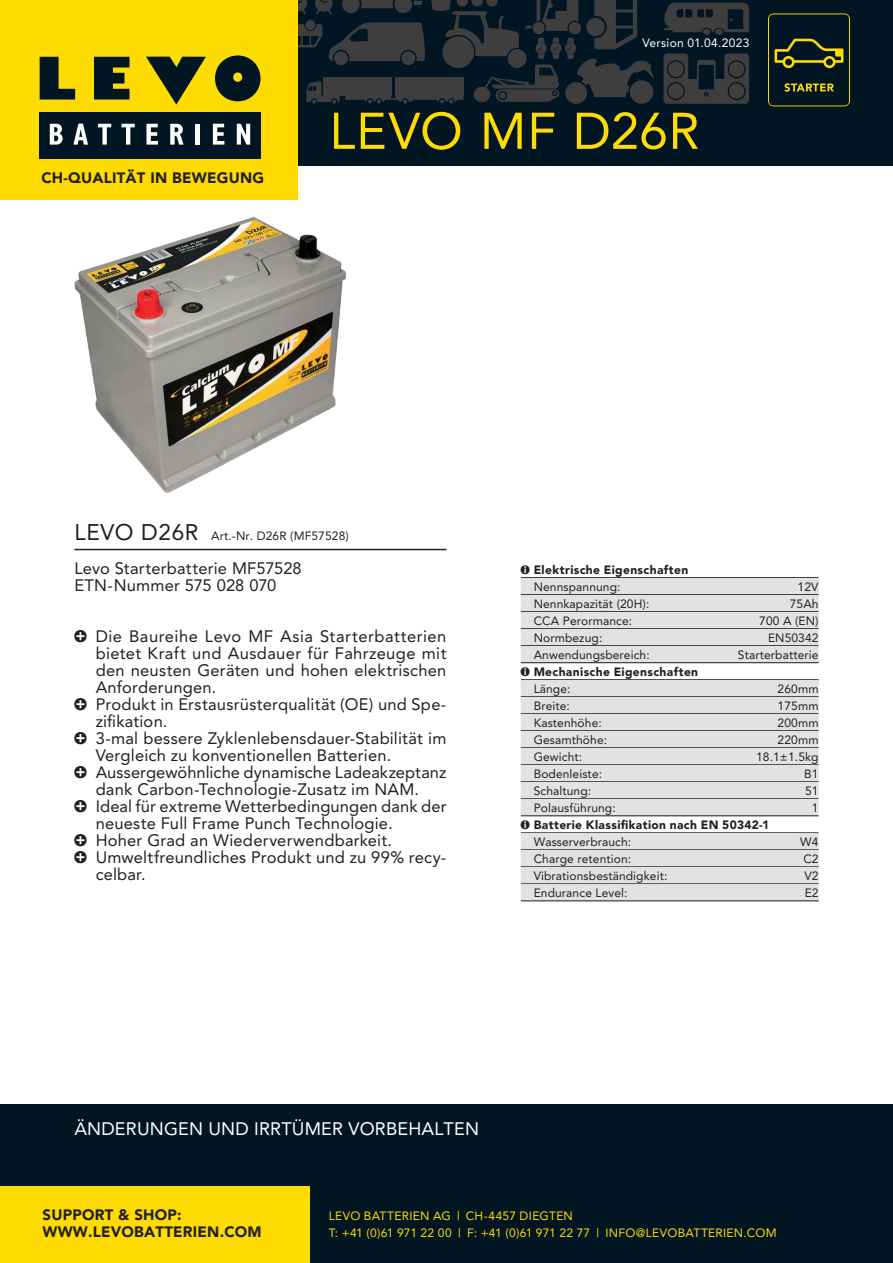
<style>
.page{position:relative;width:893px;height:1263px;background:#fff}
.page>*{position:absolute;margin:0;border:0;box-sizing:border-box;transform-origin:0 0}
.t1{font:51px "Avenir Levo";letter-spacing:.015em;color:#ffdc01}
.t2{font:18px "Avenir Levo";letter-spacing:.01em;color:#fff}
.t3{font:16.5px/17px "Avenir Levo";letter-spacing:.015em;color:#231f20}
.t4{font:900 15px/17px "Avenir Levo";letter-spacing:.015em;color:#231f20}
.t5{font:12px "Avenir Levo";letter-spacing:.01em;color:#231f20}
.t6{font:12px/17px "Avenir Levo";letter-spacing:.015em;color:#ffdc01}
.t7{font:900 12px "Avenir Levo";letter-spacing:.03em;color:#231f20}
.t8{font:12px "Avenir Levo";letter-spacing:.025em;color:#fff}
.s1{font-size:22.5px}
</style>
<div class="page">
<div style="left:0;top:0;width:893px;height:166px;background:#011622"></div>
<svg style="left:663px;top:2px;width:86px;height:30px"></svg>
<div style="left:715px;top:29px;width:8px;height:6px;background:#3e3e3f;border-radius:50%"></div>
<div style="left:703px;top:29px;width:8px;height:6px;background:#3e3e3f;border-radius:50%"></div>
<svg style="left:663px;top:53px;width:86px;height:51px"></svg>
<hr style="left:521px;top:577px;width:298px;height:1px;background:#231f20">
<div style="left:521px;top:578px;width:298px;height:17px;background:#e1e2e4"></div>
<hr style="left:521px;top:594px;width:298px;height:1px;background:#231f20">
<div style="left:521px;top:595px;width:298px;height:17px;background:#e1e2e4"></div>
<hr style="left:521px;top:611px;width:298px;height:1px;background:#231f20">
<div style="left:521px;top:612px;width:298px;height:17px;background:#e1e2e4"></div>
<hr style="left:521px;top:628px;width:298px;height:1px;background:#231f20">
<div style="left:521px;top:629px;width:298px;height:17px;background:#e1e2e4"></div>
<hr style="left:521px;top:645px;width:298px;height:1px;background:#231f20">
<div style="left:521px;top:646px;width:298px;height:17px;background:#e1e2e4"></div>
<hr style="left:521px;top:662px;width:298px;height:1px;background:#231f20">
<hr style="left:521px;top:679px;width:298px;height:1px;background:#231f20">
<div style="left:521px;top:680px;width:298px;height:17px;background:#e1e2e4"></div>
<hr style="left:521px;top:696px;width:298px;height:1px;background:#231f20">
<div style="left:521px;top:697px;width:298px;height:17px;background:#e1e2e4"></div>
<hr style="left:521px;top:713px;width:298px;height:1px;background:#231f20">
<div style="left:521px;top:714px;width:298px;height:17px;background:#e1e2e4"></div>
<hr style="left:521px;top:730px;width:298px;height:1px;background:#231f20">
<div style="left:521px;top:731px;width:298px;height:17px;background:#e1e2e4"></div>
<hr style="left:521px;top:747px;width:298px;height:1px;background:#231f20">
<div style="left:521px;top:748px;width:298px;height:17px;background:#e1e2e4"></div>
<hr style="left:521px;top:764px;width:298px;height:1px;background:#231f20">
<div style="left:521px;top:765px;width:298px;height:17px;background:#e1e2e4"></div>
<hr style="left:521px;top:781px;width:298px;height:1px;background:#231f20">
<div style="left:521px;top:782px;width:298px;height:17px;background:#e1e2e4"></div>
<hr style="left:521px;top:798px;width:298px;height:1px;background:#231f20">
<div style="left:521px;top:799px;width:298px;height:17px;background:#e1e2e4"></div>
<hr style="left:521px;top:815px;width:298px;height:1px;background:#231f20">
<hr style="left:521px;top:832px;width:298px;height:1px;background:#231f20">
<div style="left:521px;top:833px;width:298px;height:17px;background:#e1e2e4"></div>
<hr style="left:521px;top:849px;width:298px;height:1px;background:#231f20">
<div style="left:521px;top:850px;width:298px;height:17px;background:#e1e2e4"></div>
<hr style="left:521px;top:866px;width:298px;height:1px;background:#231f20">
<div style="left:521px;top:867px;width:298px;height:17px;background:#e1e2e4"></div>
<hr style="left:521px;top:883px;width:298px;height:1px;background:#231f20">
<div style="left:521px;top:884px;width:298px;height:17px;background:#e1e2e4"></div>
<hr style="left:521px;top:900px;width:298px;height:1px;background:#231f20">
<hr style="left:74px;top:549px;width:372px;height:1px;background:#231f20">
<img style="left:74px;top:217px;width:272px;height:276px">
<svg style="left:768px;top:13px;width:82px;height:94px"></svg>
<div style="left:784px;top:57px;width:9px;height:10px;background:#011622;border-radius:50%"></div>
<div style="left:782px;top:56px;width:13px;height:12px;border:3px solid #ffdc01;border-radius:50%"></div>
<div style="left:825px;top:57px;width:9px;height:10px;background:#011622;border-radius:50%"></div>
<div style="left:823px;top:56px;width:12px;height:12px;border:3px solid #ffdc01;border-radius:50%"></div>
<div style="left:0;top:1105px;width:893px;height:158px;background:#011622"></div>
<div style="left:0;top:0;width:298px;height:200px;background:#ffdc01"></div>
<div style="left:39px;top:112px;width:222px;height:46px;background:#011622"></div>
<svg style="left:50px;top:124px;width:13px;height:21px"></svg>
<svg style="left:73px;top:124px;width:15px;height:21px"></svg>
<svg style="left:98px;top:124px;width:13px;height:21px"></svg>
<svg style="left:146px;top:124px;width:12px;height:21px"></svg>
<svg style="left:170px;top:124px;width:14px;height:21px"></svg>
<div style="left:195px;top:124px;width:5px;height:21px;background:#fff"></div>
<svg style="left:213px;top:124px;width:11px;height:21px"></svg>
<svg style="left:237px;top:124px;width:13px;height:21px"></svg>
<svg style="left:40px;top:57px;width:35px;height:43px"></svg>
<svg style="left:215px;top:0;width:439px;height:104px"></svg>
<svg style="left:94px;top:57px;width:36px;height:43px;background:#2c371c"></svg>
<svg style="left:146px;top:57px;width:60px;height:48px"></svg>
<svg style="left:122px;top:124px;width:13px;height:21px"></svg>
<div style="left:0;top:1186px;width:310px;height:77px;background:#ffdc01"></div>
<p class="t8" style="left:642px;top:36px;width:109px">Version 01.04.2023</p>
<p class="t4" style="left:41px;top:169px;width:224px">CH-QUALITÄT IN BEWEGUNG</p>
<h1 class="t1" style="left:330px;top:101px;width:372px">LEVO MF D26R</h1>
<p class="t5" style="left:74px;top:529px;width:276px"><span class="s1">LEVO D26R</span> Art.-Nr. D26R (MF57528)</p>
<p class="t3" style="left:74px;top:560px;width:229px">Levo Starterbatterie MF57528<br>ETN-Nummer 575 028 070</p>
<p class="t3" style="left:74px;top:628px;width:374px">å Die Baureihe Levo MF Asia Starterbatterien</p>
<p class="t3" style="left:96px;top:645px;width:352px">bietet Kraft und Ausdauer für Fahrzeuge mit</p>
<p class="t3" style="left:96px;top:662px;width:352px">den neusten Geräten und hohen elektrischen</p>
<p class="t3" style="left:96px;top:679px;width:122px">Anforderungen.</p>
<p class="t3" style="left:74px;top:696px;width:374px">å Produkt in Erstausrüsterqualität (OE) und Spe-</p>
<p class="t3" style="left:96px;top:713px;width:73px">zifikation.</p>
<p class="t3" style="left:74px;top:730px;width:374px">å 3-mal bessere Zyklenlebensdauer-Stabilität im</p>
<p class="t3" style="left:96px;top:747px;width:297px">Vergleich zu konventionellen Batterien.</p>
<p class="t3" style="left:74px;top:764px;width:374px">å Aussergewöhnliche dynamische Ladeakzeptanz</p>
<p class="t3" style="left:96px;top:781px;width:325px">dank Carbon-Technologie-Zusatz im NAM.</p>
<p class="t3" style="left:74px;top:798px;width:374px">å Ideal für extreme Wetterbedingungen dank der</p>
<p class="t3" style="left:96px;top:815px;width:298px">neueste Full Frame Punch Technologie.</p>
<p class="t3" style="left:74px;top:832px;width:319px">å Hoher Grad an Wiederverwendbarkeit.</p>
<p class="t3" style="left:74px;top:849px;width:374px">å Umweltfreundliches Produkt und zu 99% recy-</p>
<p class="t3" style="left:96px;top:866px;width:52px">celbar.</p>
<p class="t7" style="left:521px;top:563px;width:169px">ê Elektrische Eigenschaften</p>
<p class="t5" style="left:534px;top:580px;width:88px">Nennspannung:</p>
<p class="t5" style="left:798px;top:580px;width:22px">12V</p>
<p class="t5" style="left:534px;top:597px;width:117px">Nennkapazität (20H):</p>
<p class="t5" style="left:790px;top:597px;width:30px">75Ah</p>
<p class="t5" style="left:534px;top:614px;width:100px">CCA Perormance:</p>
<p class="t5" style="left:759px;top:614px;width:61px">700 A (EN)</p>
<p class="t5" style="left:534px;top:631px;width:70px">Normbezug:</p>
<p class="t5" style="left:768px;top:631px;width:52px">EN50342</p>
<p class="t5" style="left:534px;top:648px;width:118px">Anwendungsbereich:</p>
<p class="t5" style="left:738px;top:648px;width:82px">Starterbatterie</p>
<p class="t7" style="left:521px;top:665px;width:179px">ê Mechanische Eigenschaften</p>
<p class="t5" style="left:534px;top:682px;width:38px">Länge:</p>
<p class="t5" style="left:778px;top:682px;width:42px">260mm</p>
<p class="t5" style="left:534px;top:699px;width:38px">Breite:</p>
<p class="t5" style="left:778px;top:699px;width:42px">175mm</p>
<p class="t5" style="left:534px;top:716px;width:70px">Kastenhöhe:</p>
<p class="t5" style="left:778px;top:716px;width:42px">200mm</p>
<p class="t5" style="left:534px;top:733px;width:75px">Gesamthöhe:</p>
<p class="t5" style="left:778px;top:733px;width:42px">220mm</p>
<p class="t5" style="left:534px;top:750px;width:50px">Gewicht:</p>
<p class="t5" style="left:756px;top:750px;width:64px">18.1±1.5kg</p>
<p class="t5" style="left:534px;top:767px;width:70px">Bodenleiste:</p>
<p class="t5" style="left:804px;top:767px;width:16px">B1</p>
<p class="t5" style="left:534px;top:784px;width:59px">Schaltung:</p>
<p class="t5" style="left:805px;top:784px;width:15px">51</p>
<p class="t5" style="left:534px;top:801px;width:84px">Polausführung:</p>
<p class="t5" style="left:812px;top:801px;width:8px">1</p>
<p class="t7" style="left:521px;top:818px;width:250px">ê Batterie Klassifikation nach EN 50342-1</p>
<p class="t5" style="left:534px;top:835px;width:99px">Wasserverbrauch:</p>
<p class="t5" style="left:800px;top:835px;width:20px">W4</p>
<p class="t5" style="left:534px;top:852px;width:99px">Charge retention:</p>
<p class="t5" style="left:803px;top:852px;width:17px">C2</p>
<p class="t5" style="left:534px;top:869px;width:135px">Vibrationsbeständigkeit:</p>
<p class="t5" style="left:804px;top:869px;width:16px">V2</p>
<p class="t5" style="left:534px;top:886px;width:95px">Endurance Level:</p>
<p class="t5" style="left:805px;top:886px;width:15px">E2</p>
<p class="t2" style="left:74px;top:1119px;width:406px">ÄNDERUNGEN UND IRRTÜMER VORBEHALTEN</p>
<p class="t4" style="left:43px;top:1206px;width:221px">SUPPORT &amp; SHOP:<br>WWW.LEVOBATTERIEN.COM</p>
<p class="t6" style="left:329px;top:1208px;width:449px">LEVO BATTERIEN AG | CH-4457 DIEGTEN<br>T: +41 (0)61 971 22 00 | F: +41 (0)61 971 22 77 | INFO@LEVOBATTERIEN.COM</p>
</div>
